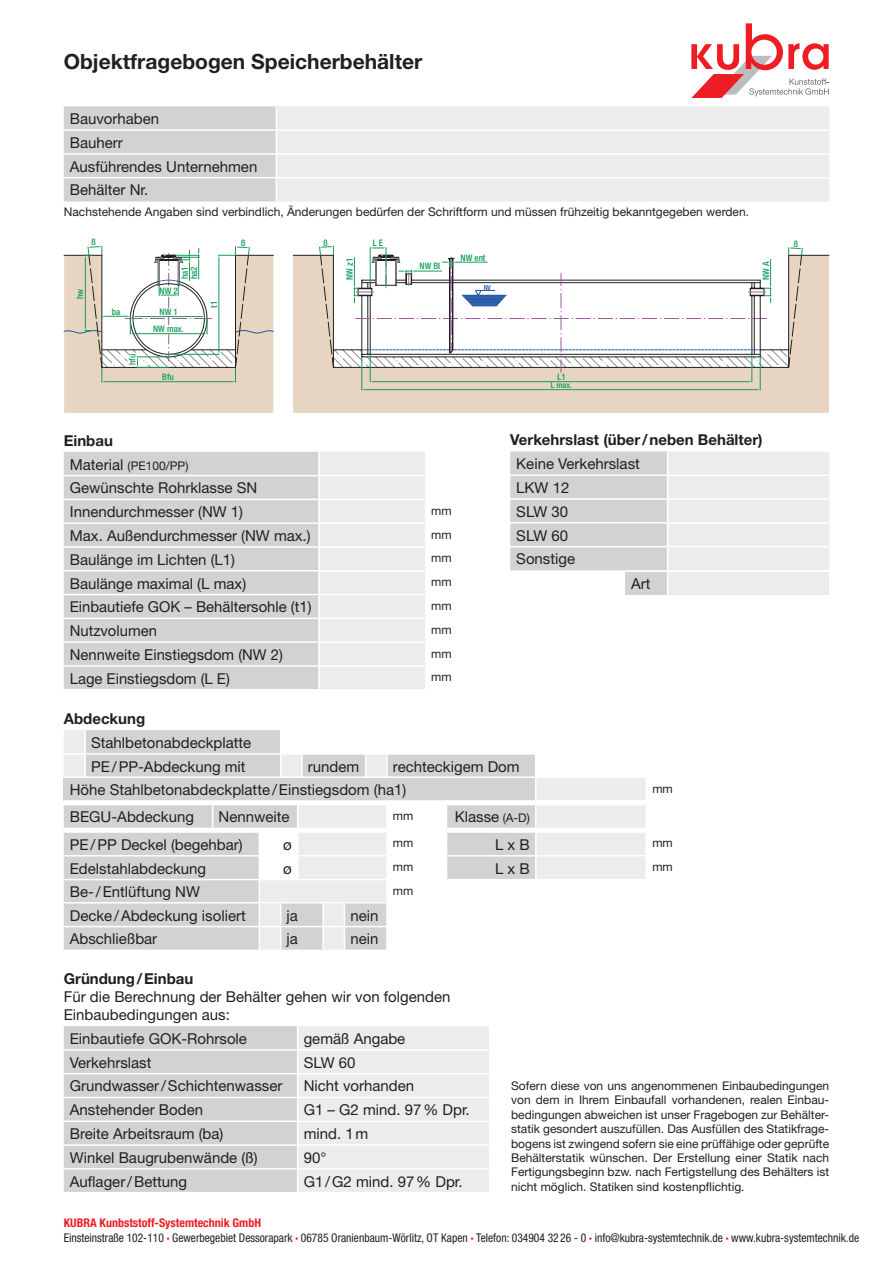
<style>
.page{position:relative;width:893px;height:1263px;background:#fff}
.page>*{position:absolute;margin:0;border:0;box-sizing:border-box;transform-origin:0 0}
.t1{font:700 21px "Helvetica Neue";color:#231f20}
.t2{font:15px/23.9px "Helvetica Neue";color:#231f20}
.t3{font:700 15px "Helvetica Neue";color:#231f20}
.t4{font:12px/14.4px "Helvetica Neue";color:#231f20;text-align:justify}
.t5{font:condensed 12px/15px "Helvetica Neue";color:#231f20;scale:.96 1}
.t6{font:500 condensed 9px "Helvetica Neue";color:#0f9c56}
.t7{font:500 condensed 8.25px "Helvetica Neue";color:#0f9c56}
.t8{font:500 condensed 6.9px "Helvetica Neue";color:#2155a5}
.s1{font-size:15px}
.s2{font-size:12px}
.s3{font-weight:700;color:#ee1d23}
</style>
<div class="page">
<svg style="left:691px;top:23px;width:138px;height:75px"></svg>
<div style="left:277px;top:106px;width:552px;height:95px;background:#ececee"></div>
<hr style="left:276px;top:129px;width:553px;height:2px;background:#fff">
<hr style="left:276px;top:153px;width:553px;height:2px;background:#fff">
<hr style="left:276px;top:177px;width:553px;height:1px;background:#fff">
<svg style="left:64px;top:106px;width:212px;height:95px;background:#d3d4d6"></svg>
<div style="left:64px;top:452px;width:254px;height:237px;background:#d1d2d4"></div>
<div style="left:320px;top:452px;width:105px;height:237px;background:#ececee"></div>
<hr style="left:64px;top:475px;width:255px;height:1px;background:#fff">
<hr style="left:319px;top:475px;width:106px;height:1px;background:#fff">
<hr style="left:64px;top:499px;width:255px;height:1px;background:#fff">
<hr style="left:319px;top:499px;width:106px;height:1px;background:#fff">
<hr style="left:64px;top:522px;width:255px;height:2px;background:#fff">
<hr style="left:319px;top:522px;width:106px;height:2px;background:#fff">
<hr style="left:64px;top:546px;width:255px;height:2px;background:#fff">
<hr style="left:319px;top:546px;width:106px;height:2px;background:#fff">
<hr style="left:64px;top:570px;width:255px;height:1px;background:#fff">
<hr style="left:319px;top:570px;width:106px;height:1px;background:#fff">
<hr style="left:64px;top:594px;width:255px;height:1px;background:#fff">
<hr style="left:319px;top:594px;width:106px;height:1px;background:#fff">
<hr style="left:64px;top:618px;width:255px;height:1px;background:#fff">
<hr style="left:319px;top:618px;width:106px;height:1px;background:#fff">
<hr style="left:64px;top:641px;width:255px;height:2px;background:#fff">
<hr style="left:319px;top:641px;width:106px;height:2px;background:#fff">
<hr style="left:64px;top:665px;width:255px;height:2px;background:#fff">
<hr style="left:319px;top:665px;width:106px;height:2px;background:#fff">
<svg style="left:64px;top:1026px;width:425px;height:166px;background:#dedfe1"></svg>
<svg style="left:64px;top:246px;width:210px;height:167px"></svg>
<div style="left:293px;top:256px;width:536px;height:157px;background:#e7d5c1"></div>
<hr style="left:789px;top:255px;width:40px;height:1px;background:#231f20">
<hr style="left:362px;top:357px;width:1px;height:33px;background:#179d56">
<hr style="left:760px;top:357px;width:1px;height:33px;background:#179d56">
<hr style="left:365px;top:389px;width:392px;height:1px;background:#179d56">
<svg style="left:293px;top:246px;width:510px;height:136px"></svg>
<svg style="left:64px;top:730px;width:582px;height:220px"></svg>
<svg style="left:510px;top:451px;width:319px;height:144px;background:#e2e3e4"></svg>
<hr style="left:625px;top:570px;width:43px;height:2px;background:#fff">
<hr style="left:668px;top:570px;width:161px;height:2px;background:#fff">
<h1 class="t1" style="left:64px;top:49px;width:360px">Objektfragebogen Speicherbehälter</h1>
<p class="t2" style="left:70px;top:107px;width:189px">Bauvorhaben<br>Bauherr<br>Ausführendes Unternehmen<br>Behälter Nr.</p>
<p class="t4" style="left:64px;top:205px;width:687px">Nachstehende Angaben sind verbindlich, Änderungen bedürfen der Schriftform und müssen frühzeitig bekanntgegeben werden.</p>
<p class="t6" style="left:74px;top:299px;width:12px;rotate:-90deg">hw</p>
<p class="t6" style="left:92px;top:237px;width:6px">ß</p>
<p class="t6" style="left:241px;top:237px;width:6px">ß</p>
<p class="t6" style="left:189px;top:279px;width:14px;rotate:-90deg">ha2</p>
<p class="t6" style="left:179px;top:279px;width:14px;rotate:-90deg">ha1</p>
<p class="t6" style="left:138px;top:285px;width:42px">NW 2 NW 2</p>
<p class="t6" style="left:112px;top:307px;width:10px">ba</p>
<p class="t6" style="left:138px;top:307px;width:42px">NW 1 NW 1</p>
<p class="t6" style="left:131px;top:324px;width:32px">NW max.</p>
<p class="t6" style="left:153px;top:324px;width:32px">NW max.</p>
<p class="t6" style="left:127px;top:365px;width:13px;rotate:-90deg">hfu</p>
<p class="t6" style="left:162px;top:372px;width:13px">Bfu</p>
<p class="t6" style="left:209px;top:308px;width:8px;rotate:-90deg">t1</p>
<p class="t6" style="left:323px;top:237px;width:6px">ß</p>
<p class="t6" style="left:373px;top:237px;width:12px">L E</p>
<p class="t6" style="left:461px;top:252px;width:26px">NW ent</p>
<p class="t6" style="left:344px;top:280px;width:23px;rotate:-90deg">NW z1</p>
<p class="t6" style="left:761px;top:280px;width:20px;rotate:-90deg">NW A</p>
<p class="t6" style="left:420px;top:261px;width:44px">NW BI NW BI</p>
<p class="t8" style="left:484px;top:283px;width:9px">NV</p>
<p class="t6" style="left:557px;top:372px;width:10px">L1</p>
<p class="t7" style="left:551px;top:381px;width:44px">L max.L max.</p>
<p class="t3" style="left:510px;top:431px;width:254px">Verkehrslast (über/neben Behälter)</p>
<p class="t2" style="left:516px;top:452px;width:125px">Keine Verkehrslast<br>LKW 12<br>SLW 30<br>SLW 60<br>Sonstige</p>
<p class="t3" style="left:64px;top:431px;width:51px">Einbau</p>
<p class="t4" style="left:70px;top:458px;width:120px"><span class="s1">Material</span> (PE100/PP)</p>
<p class="t2" style="left:70px;top:476px;width:189px">Gewünschte Rohrklasse SN<br>Innendurchmesser (NW 1)</p>
<p class="t4" style="left:431px;top:503px;width:22px">mm</p>
<p class="t2" style="left:70px;top:523px;width:242px">Max. Außendurchmesser (NW max.)</p>
<p class="t4" style="left:431px;top:527px;width:22px">mm</p>
<p class="t2" style="left:70px;top:547px;width:167px">Baulänge im Lichten (L1)</p>
<p class="t4" style="left:431px;top:551px;width:22px">mm</p>
<p class="t2" style="left:70px;top:571px;width:178px">Baulänge maximal (L max)</p>
<p class="t4" style="left:431px;top:574px;width:22px">mm</p>
<p class="t2" style="left:70px;top:595px;width:243px">Einbautiefe GOK – Behältersohle (t1)</p>
<p class="t4" style="left:431px;top:598px;width:22px">mm</p>
<p class="t2" style="left:70px;top:619px;width:89px">Nutzvolumen</p>
<p class="t4" style="left:431px;top:622px;width:22px">mm</p>
<p class="t2" style="left:70px;top:642px;width:215px">Nennweite Einstiegsdom (NW 2)</p>
<p class="t4" style="left:431px;top:646px;width:22px">mm</p>
<p class="t2" style="left:70px;top:666px;width:162px">Lage Einstiegsdom (L E)</p>
<p class="t4" style="left:431px;top:670px;width:22px">mm</p>
<p class="t3" style="left:64px;top:710px;width:83px">Abdeckung</p>
<p class="t2" style="left:91px;top:730px;width:162px">Stahlbetonabdeckplatte<br>PE/PP-Abdeckung mit</p>
<p class="t2" style="left:631px;top:571px;width:21px">Art</p>
<p class="t2" style="left:308px;top:754px;width:53px">rundem</p>
<p class="t2" style="left:393px;top:754px;width:128px">rechteckigem Dom</p>
<p class="t2" style="left:70px;top:777px;width:338px">Höhe Stahlbetonabdeckplatte/Einstiegsdom (ha1)</p>
<p class="t4" style="left:652px;top:781px;width:22px">mm</p>
<p class="t2" style="left:70px;top:805px;width:126px">BEGU-Abdeckung</p>
<p class="t2" style="left:219px;top:805px;width:73px">Nennweite</p>
<p class="t4" style="left:393px;top:808px;width:22px">mm</p>
<p class="t2" style="left:455px;top:805px;width:76px">Klasse <span class="s2">(A-D)</span></p>
<p class="t2" style="left:70px;top:832px;width:174px">PE/PP Deckel (begehbar)</p>
<p class="t2" style="left:283px;top:832px;width:10px">ø</p>
<p class="t4" style="left:393px;top:836px;width:22px">mm</p>
<p class="t2" style="left:495px;top:832px;width:36px">L x B</p>
<p class="t4" style="left:652px;top:836px;width:22px">mm</p>
<p class="t2" style="left:70px;top:856px;width:138px">Edelstahlabdeckung</p>
<p class="t2" style="left:283px;top:856px;width:10px">ø</p>
<p class="t4" style="left:393px;top:860px;width:22px">mm</p>
<p class="t2" style="left:495px;top:856px;width:36px">L x B</p>
<p class="t4" style="left:652px;top:860px;width:22px">mm</p>
<p class="t2" style="left:70px;top:880px;width:132px">Be-/Entlüftung NW</p>
<p class="t4" style="left:393px;top:883px;width:22px">mm</p>
<p class="t2" style="left:70px;top:903px;width:177px">Decke/Abdeckung isoliert</p>
<p class="t2" style="left:287px;top:903px;width:13px">ja</p>
<p class="t2" style="left:350px;top:903px;width:30px">nein</p>
<p class="t2" style="left:70px;top:927px;width:89px">Abschließbar</p>
<p class="t2" style="left:287px;top:927px;width:13px">ja</p>
<p class="t2" style="left:350px;top:927px;width:30px">nein</p>
<p class="t6" style="left:794px;top:238px;width:6px">ß</p>
<p class="t3" style="left:64px;top:969px;width:131px">Gründung/Einbau</p>
<p class="t2" style="left:64px;top:987px;width:388px;line-height:18px">Für die Berechnung der Behälter gehen wir von folgenden<br>Einbaubedingungen aus:</p>
<p class="t2" style="left:70px;top:1026px;width:179px">Einbautiefe GOK-Rohrsole</p>
<p class="t2" style="left:304px;top:1026px;width:103px">gemäß Angabe</p>
<p class="t2" style="left:70px;top:1050px;width:83px">Verkehrslast</p>
<p class="t2" style="left:304px;top:1050px;width:53px">SLW 60</p>
<p class="t2" style="left:70px;top:1074px;width:214px">Grundwasser/Schichtenwasser</p>
<p class="t2" style="left:304px;top:1074px;width:112px">Nicht vorhanden</p>
<p class="t2" style="left:70px;top:1098px;width:135px">Anstehender Boden</p>
<p class="t2" style="left:304px;top:1098px;width:168px">G1 – G2 mind. 97% Dpr.</p>
<p class="t2" style="left:70px;top:1121px;width:155px">Breite Arbeitsraum (ba)</p>
<p class="t2" style="left:304px;top:1121px;width:66px">mind. 1m</p>
<p class="t2" style="left:70px;top:1145px;width:189px">Winkel Baugrubenwände (ß)</p>
<p class="t2" style="left:304px;top:1145px;width:24px">90°</p>
<p class="t2" style="left:70px;top:1169px;width:119px">Auflager/Bettung</p>
<p class="t2" style="left:304px;top:1169px;width:161px">G1/G2 mind. 97% Dpr.</p>
<p class="t4" style="left:511px;top:1078px;width:320px">Sofern diese von uns angenommenen Einbaubedingungen von dem in Ihrem Einbaufall vorhandenen, realen Einbau&shy;bedingungen abweichen ist unser Fragebogen zur Behälter&shy;statik gesondert auszufüllen. Das Ausfüllen des Statikfrage&shy;bogens ist zwingend sofern sie eine prüffähige oder geprüfte Behälterstatik wünschen. Der Erstellung einer Statik nach Fertigungsbeginn bzw. nach Fertigstellung des Behälters ist nicht möglich. Statiken sind kostenpflichtig.</p>
<p class="t5" style="left:64px;top:1215px;width:830px"><span class="s3">KUBRA Kunbststoff-Systemtechnik GmbH<br></span>Einsteinstraße 102-110 <span class="s3">·</span> Gewerbegebiet Dessorapark <span class="s3">·</span> 06785 Oranienbaum-Wörlitz, OT Kapen <span class="s3">·</span> Telefon: 034904 32 26 - 0 <span class="s3">·</span> info@kubra-systemtechnik.de <span class="s3">·</span> www.kubra-systemtechnik.de</p>
</div>
